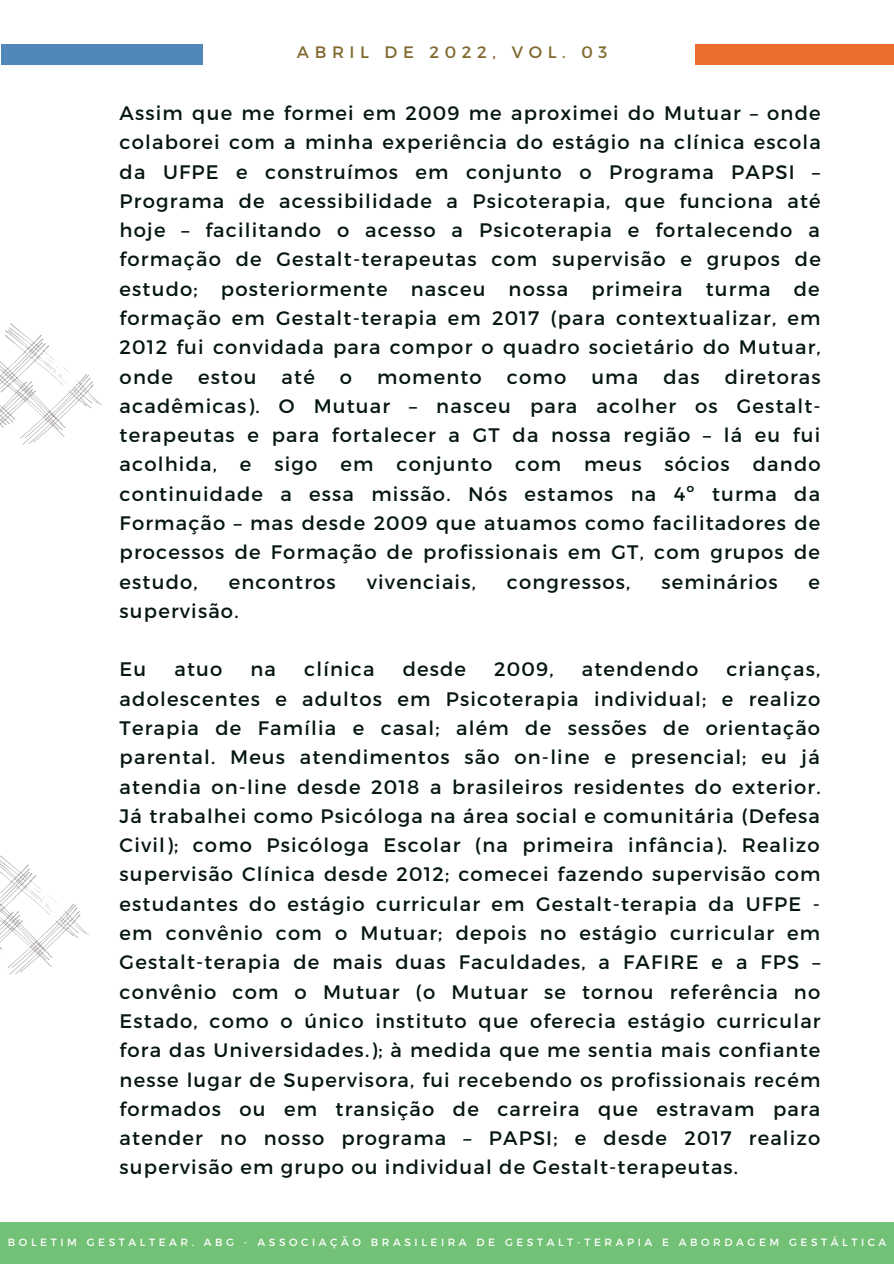
<style>
.page{position:relative;width:894px;height:1264px;background:#fff}
.page>*{position:absolute;margin:0;border:0;box-sizing:border-box;transform-origin:0 0}
.t1{font:19.5px/29.2px "Montserrat";letter-spacing:.06em;color:#051613;text-align:justify}
.t2{font:16.5px "Montserrat";letter-spacing:.34em;color:#816a2f}
.t3{font:10.5px "Montserrat";letter-spacing:.34em;color:#fff}
</style>
<div class="page">
<div style="left:0;top:1221px;width:893px;height:42px;background:#73c176"></div>
<div style="left:2px;top:44px;width:201px;height:20px;background:#5188b8"></div>
<div style="left:694px;top:44px;width:199px;height:20px;background:#ec6d2b"></div>
<svg style="left:0;top:855px;width:89px;height:119px"></svg>
<svg style="left:0;top:323px;width:102px;height:122px"></svg>
<p class="t2" style="left:297px;top:42px;width:312px">ABRIL DE 2022, VOL. 03</p>
<p class="t1" style="left:120px;top:97px;width:702px">Assim que me formei em 2009 me aproximei do Mutuar – onde colaborei com a minha experiência do estágio na clínica escola da UFPE e construímos em conjunto o Programa PAPSI – Programa de acessibilidade a Psicoterapia, que funciona até hoje – facilitando o acesso a Psicoterapia e fortalecendo a formação de Gestalt-terapeutas com supervisão e grupos de estudo; posteriormente nasceu nossa primeira turma de formação em Gestalt-terapia em 2017 (para contextualizar, em 2012 fui convidada para compor o quadro societário do Mutuar, onde</p>
<p class="t1" style="left:198px;top:361px;width:60px">estou</p>
<p class="t1" style="left:281px;top:361px;width:35px">até</p>
<p class="t1" style="left:340px;top:361px;width:14px">o</p>
<p class="t1" style="left:377px;top:361px;width:106px">momento</p>
<p class="t1" style="left:507px;top:361px;width:61px">como</p>
<p class="t1" style="left:591px;top:361px;width:48px">uma</p>
<p class="t1" style="left:663px;top:361px;width:38px">das</p>
<p class="t1" style="left:120px;top:361px;width:702px;text-indent:605px">diretoras acadêmicas). O Mutuar – nasceu para acolher os Gestalt&shy;terapeutas e para fortalecer a GT da nossa região – lá eu fui acolhida, e sigo em conjunto com meus sócios dando continuidade a essa missão. Nós estamos na 4º turma da Formação – mas desde 2009 que atuamos como facilitadores de processos de Formação de profissionais em GT, com grupos de estudo,</p>
<p class="t1" style="left:229px;top:566px;width:108px">encontros</p>
<p class="t1" style="left:366px;top:566px;width:111px">vivenciais,</p>
<p class="t1" style="left:507px;top:566px;width:125px">congressos,</p>
<p class="t1" style="left:661px;top:566px;width:118px">seminários</p>
<p class="t1" style="left:808px;top:566px;width:13px">e</p>
<p class="t1" style="left:120px;top:595px;width:120px">supervisão.</p>
<p class="t1" style="left:120px;top:654px;width:28px">Eu</p>
<p class="t1" style="left:174px;top:654px;width:49px">atuo</p>
<p class="t1" style="left:250px;top:654px;width:27px">na</p>
<p class="t1" style="left:304px;top:654px;width:72px">clínica</p>
<p class="t1" style="left:402px;top:654px;width:65px">desde</p>
<p class="t1" style="left:494px;top:654px;width:61px">2009,</p>
<p class="t1" style="left:581px;top:654px;width:118px">atendendo</p>
<p class="t1" style="left:120px;top:654px;width:702px;text-indent:606px">crianças, adolescentes e adultos em Psicoterapia individual; e realizo Terapia de Família e casal; além de sessões de orientação parental. Meus atendimentos são on-line e presencial; eu já atendia on-line desde 2018 a brasileiros residentes do exterior.<br>Já trabalhei como Psicóloga na área social e comunitária (Defesa Civil); como Psicóloga Escolar (na primeira infância). Realizo supervisão Clínica desde 2012; comecei fazendo supervisão com estudantes do estágio curricular em Gestalt-terapia da UFPE - em convênio com o Mutuar; depois no estágio curricular em Gestalt-terapia de mais duas Faculdades, a FAFIRE e a FPS – convênio com o Mutuar (o Mutuar se tornou referência no Estado, como o único instituto que oferecia estágio curricular fora das Universidades.); à medida que me sentia mais confiante nesse lugar de Supervisora, fui recebendo os profissionais recém formados ou em transição de carreira que estravam para atender no nosso programa – PAPSI; e desde 2017 realizo supervisão em grupo ou individual de Gestalt-terapeutas.</p>
<p class="t3" style="left:8px;top:1235px;width:879px">BOLETIM GESTALTEAR. ABG - ASSOCIAÇÃO BRASILEIRA DE GESTALT-TERAPIA E ABORDAGEM GESTÁLTICA</p>
</div>
